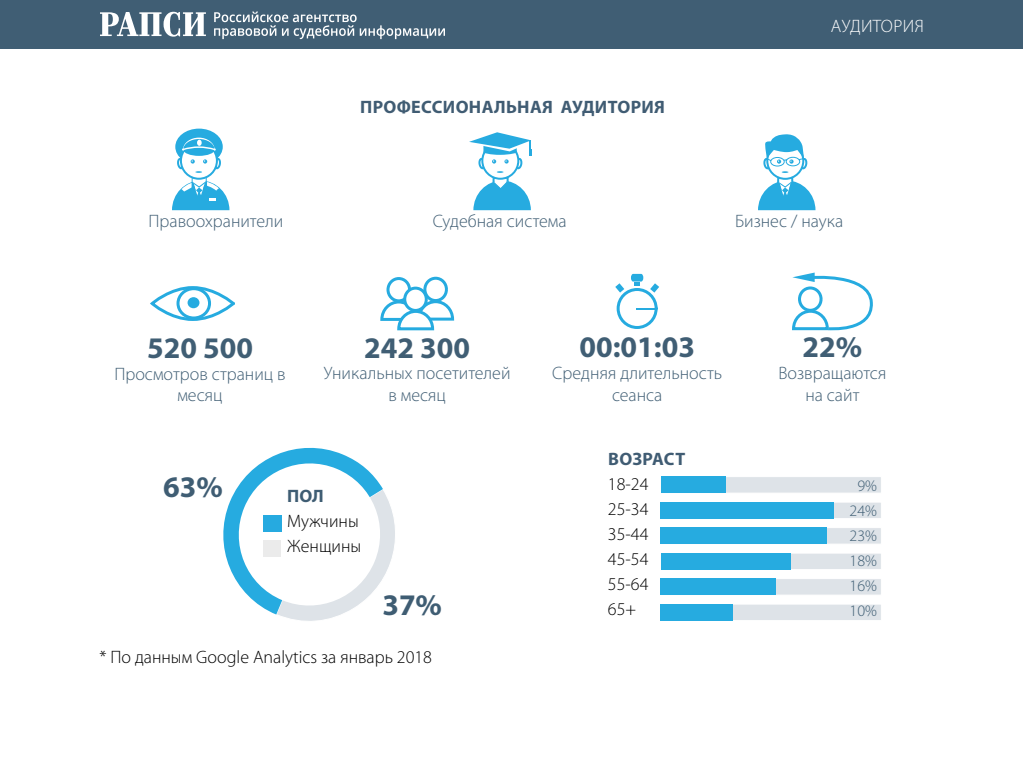
<style>
.page{position:relative;width:1024px;height:768px;background:#fff}
.page>*{position:absolute;margin:0;border:0;box-sizing:border-box;transform-origin:0 0}
.t1{font:700 30px "Myriad Pro";color:#405e74}
.t2{font:700 30px "Myriad Pro";color:#3f5d73}
.t3{font:300 18px/21.6px "Myriad Pro";color:#405e74;text-align:center}
.t4{font:300 18px/25px "Myriad Pro";color:#000;text-align:justify}
.t5{font:700 18px "Myriad Pro";letter-spacing:.02em;color:#405c73}
.t6{font:300 18px "Myriad Pro";letter-spacing:.02em;color:#fff}
.t7{font:700 18px "Myriad Pro";color:#3f5d73}
.t8{font:300 16px/25px "Myriad Pro";color:#3e5d73;text-align:center}
</style>
<div class="page">
<div style="left:0;top:0;width:1024px;height:49px;background:#405e74"></div>
<svg style="left:100px;top:12px;width:106px;height:25px"></svg>
<svg style="left:214px;top:12px;width:231px;height:27px"></svg>
<svg style="left:223px;top:447px;width:172px;height:174px"></svg>
<div style="left:660px;top:476px;width:222px;height:18px;background:#dee3e8;border:1px solid #fff"></div>
<div style="left:660px;top:502px;width:222px;height:17px;background:#dee3e8;border:1px solid #fff"></div>
<div style="left:660px;top:527px;width:222px;height:18px;background:#dee3e8;border:1px solid #fff"></div>
<div style="left:660px;top:553px;width:222px;height:17px;background:#dee3e8;border:1px solid #fff"></div>
<div style="left:660px;top:578px;width:222px;height:18px;background:#dee3e8;border:1px solid #fff"></div>
<div style="left:660px;top:604px;width:222px;height:17px;background:#dee3e8;border:1px solid #fff"></div>
<div style="left:661px;top:604px;width:72px;height:17px;background:#26abe0"></div>
<div style="left:661px;top:579px;width:115px;height:16px;background:#26abe0"></div>
<div style="left:661px;top:553px;width:130px;height:17px;background:#26abe0"></div>
<div style="left:661px;top:528px;width:166px;height:16px;background:#26abe0"></div>
<div style="left:661px;top:502px;width:173px;height:17px;background:#26abe0"></div>
<div style="left:661px;top:477px;width:65px;height:16px;background:#26abe0"></div>
<div style="left:263px;top:541px;width:18px;height:16px;background:#ebebeb"></div>
<div style="left:263px;top:515px;width:19px;height:17px;background:#26aae0"></div>
<div style="left:423px;top:277px;width:25px;height:25px;background:#fff;border:3px solid #26abe0;border-radius:50%"></div>
<div style="left:387px;top:277px;width:24px;height:25px;background:#fff;border:3px solid #26abe0;border-radius:50%"></div>
<svg style="left:380px;top:299px;width:75px;height:32px"></svg>
<svg style="left:403px;top:287px;width:25px;height:25px"></svg>
<svg style="left:792px;top:272px;width:81px;height:59px"></svg>
<svg style="left:151px;top:286px;width:84px;height:35px"></svg>
<svg style="left:177px;top:287px;width:34px;height:33px"></svg>
<div style="left:188px;top:297px;width:11px;height:11px;background:#26abe0;border-radius:50%"></div>
<div style="left:617px;top:288px;width:41px;height:41px;background:#fff;border:3px solid #26abe0;border-radius:50%"></div>
<svg style="left:631px;top:274px;width:12px;height:12px"></svg>
<svg style="left:636px;top:308px;width:19px;height:2px"></svg>
<svg style="left:615px;top:283px;width:9px;height:10px"></svg>
<svg style="left:650px;top:283px;width:9px;height:10px"></svg>
<div style="left:175px;top:129px;width:48px;height:36px;background:#26abe0;border-radius:50%"></div>
<svg style="left:172px;top:138px;width:57px;height:72px"></svg>
<svg style="left:469px;top:132px;width:62px;height:78px"></svg>
<svg style="left:758px;top:134px;width:58px;height:76px"></svg>
<p class="t5" style="left:360px;top:95px;width:306px">ПРОФЕССИОНАЛЬНАЯ АУДИТОРИЯ</p>
<p class="t6" style="left:831px;top:15px;width:95px">АУДИТОРИЯ</p>
<p class="t3" style="left:148px;top:210px;width:136px">Правоохранители</p>
<p class="t3" style="left:433px;top:210px;width:135px">Судебная система</p>
<p class="t3" style="left:735px;top:210px;width:110px">Бизнес / наука</p>
<h1 class="t1" style="left:147px;top:329px;width:107px">520 500</h1>
<p class="t3" style="left:114px;top:363px;width:173px">Просмотров страниц в месяц</p>
<h1 class="t1" style="left:364px;top:328px;width:107px">242 300</h1>
<p class="t3" style="left:324px;top:362px;width:188px">Уникальных посетителей в месяц</p>
<h1 class="t2" style="left:163px;top:467px;width:61px">63%</h1>
<p class="t7" style="left:287px;top:485px;width:38px">ПОЛ</p>
<p class="t4" style="left:287px;top:509px;width:76px">Мужчины<br>Женщины</p>
<h1 class="t2" style="left:382px;top:585px;width:61px">37%</h1>
<p class="t4" style="left:100px;top:644px;width:334px">* По данным Google Analytics за январь 2018</p>
<h1 class="t1" style="left:579px;top:328px;width:117px">00:01:03</h1>
<p class="t3" style="left:552px;top:362px;width:171px">Средняя длительность сеанса</p>
<p class="t5" style="left:608px;top:447px;width:79px">ВОЗРАСТ</p>
<p class="t4" style="left:608px;top:471px;width:42px">18-24<br>25-34<br>35-44<br>45-54<br>55-64<br>65+</p>
<h1 class="t1" style="left:803px;top:328px;width:61px">22%</h1>
<p class="t3" style="left:779px;top:362px;width:109px">Возвращаются на сайт</p>
<p class="t8" style="left:850px;top:473px;width:29px">9%<br>24%<br>23%<br>18%<br>16%<br>10%</p>
</div>
